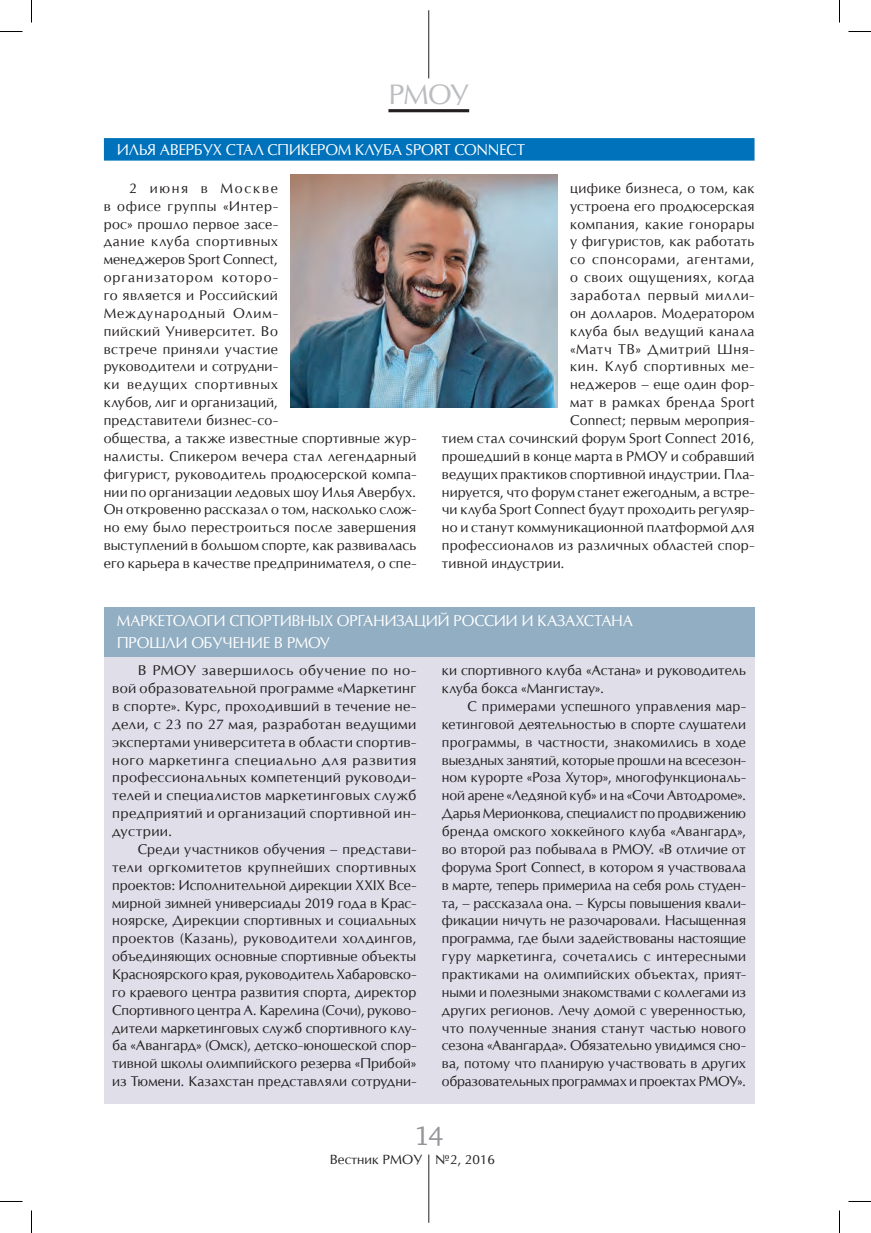
<style>
.page{position:relative;width:871px;height:1233px;background:#fff}
.page>*{position:absolute;margin:0;border:0;box-sizing:border-box;transform-origin:0 0}
._0_рубрика_полосы_ма{font:27px "Opium New C";color:#bcbdc0}
.t1{font:27px "Charter C";color:#939598}
.Paragraph_Style_1{font:15px "Opium New C";letter-spacing:-.03em;color:#fff}
._2_ТЕКСТ_черный{font:13.5px/17.9px "Opium New C";letter-spacing:.02em;color:#231f20;text-align:justify}
._2_ТЕКСТ_черный-2{font:13.5px "Opium New C";letter-spacing:.04em;color:#231f20}
._2_ТЕКСТ_черный-3{font:13.5px/17.9px "Opium New C";color:#231f20}
._2_ТЕКСТ_черный-4{font:13.5px "Opium New C";letter-spacing:.05em;color:#231f20}
._2_ТЕКСТ_черный-5{font:13.5px "Opium New C";letter-spacing:.055em;color:#231f20}
._2_ТЕКСТ_черный-6{font:13.5px "Opium New C";letter-spacing:.045em;color:#231f20}
.t2{font:12.75px "Opium New C";color:#231f20}
</style>
<div class="page">
<hr style="left:429px;top:1154px;width:1px;height:68px;background:#231f20">
<hr style="left:428px;top:10px;width:1px;height:68px;background:#231f20">
<hr style="left:388px;top:109px;width:81px;height:3px;background:#231f20">
<div style="left:104px;top:642px;width:650px;height:461px;background:#dfdee9"></div>
<div style="left:104px;top:138px;width:650px;height:23px;background:#0072bc"></div>
<div style="left:104px;top:607px;width:650px;height:49px;background:#92aec2"></div>
<img style="left:291px;top:175px;width:266px;height:232px">
<svg style="left:0;top:31px;width:22px;height:1px"></svg>
<svg style="left:848px;top:31px;width:23px;height:1px"></svg>
<svg style="left:0;top:1201px;width:22px;height:1px"></svg>
<svg style="left:848px;top:1201px;width:23px;height:1px"></svg>
<svg style="left:31px;top:0;width:1px;height:23px"></svg>
<svg style="left:31px;top:1210px;width:1px;height:22px"></svg>
<svg style="left:839px;top:0;width:1px;height:23px"></svg>
<svg style="left:839px;top:1210px;width:1px;height:22px"></svg>
<p class="_0_рубрика_полосы_ма" style="left:389px;top:78px;width:82px">РМОУ</p>
<p class="Paragraph_Style_1" style="left:117px;top:140px;width:410px">ИЛЬЯ АВЕРБУХ СТАЛ СПИКЕРОМ КЛУБА SPORT CONNECT</p>
<p class="_2_ТЕКСТ_черный" style="left:104px;top:179px;width:314px;text-align:left;text-indent:26px">2 июня в Москве<br>в офисе группы «Интер-<br>рос» прошло первое засе-<br>дание клуба спортивных<br>менеджеров Sport Connect,<br>организатором которо-<br>го является и Российский<br>Международный Олим-<br>пийский Университет. Во<br>встрече приняли участие<br>руководители и сотрудни-<br>ки ведущих спортивных<br>клубов, лиг и организаций,<br>представители бизнес-со-<br>общества, а также известные спортивные жур&shy;налисты. Спикером вечера стал легендарный фигурист, руководитель продюсерской компа&shy;нии по организации ледовых шоу Илья Авербух.<br>Он откровенно рассказал о том, насколько слож&shy;но ему было перестроиться после завершения выступлений в большом спорте, как развивалась его карьера в качестве предпринимателя, о спе-</p>
<p class="_2_ТЕКСТ_черный" style="left:570px;top:179px;width:186px">цифике бизнеса, о том, как</p>
<p class="_2_ТЕКСТ_черный" style="left:570px;top:197px;width:186px">устроена его продюсерская</p>
<p class="_2_ТЕКСТ_черный-2" style="left:570px;top:215px;width:186px">компания, какие гонорары</p>
<p class="_2_ТЕКСТ_черный" style="left:570px;top:232px;width:186px">у фигуристов, как работать</p>
<p class="_2_ТЕКСТ_черный-4" style="left:570px;top:251px;width:186px">со спонсорами, агентами,</p>
<p class="_2_ТЕКСТ_черный-2" style="left:570px;top:269px;width:186px">о своих ощущениях, когда</p>
<p class="_2_ТЕКСТ_черный-5" style="left:570px;top:287px;width:186px">заработал первый милли-</p>
<p class="_2_ТЕКСТ_черный" style="left:570px;top:304px;width:186px">он долларов. Модератором</p>
<p class="_2_ТЕКСТ_черный" style="left:570px;top:322px;width:186px">клуба был ведущий канала</p>
<p class="_2_ТЕКСТ_черный-4" style="left:570px;top:340px;width:186px">«Матч ТВ» Дмитрий Шня-</p>
<p class="_2_ТЕКСТ_черный-6" style="left:570px;top:358px;width:186px">кин. Клуб спортивных ме-</p>
<p class="_2_ТЕКСТ_черный" style="left:570px;top:375px;width:186px">неджеров – еще один фор-</p>
<p class="_2_ТЕКСТ_черный-2" style="left:570px;top:394px;width:186px">мат в рамках бренда Sport</p>
<p class="_2_ТЕКСТ_черный" style="left:570px;top:411px;width:186px">Connect; первым мероприя-</p>
<p class="_2_ТЕКСТ_черный" style="left:442px;top:429px;width:314px">тием стал сочинский форум Sport Connect 2016,</p>
<p class="_2_ТЕКСТ_черный" style="left:442px;top:447px;width:314px">прошедший в конце марта в РМОУ и собравший</p>
<p class="_2_ТЕКСТ_черный" style="left:442px;top:465px;width:314px">ведущих практиков спортивной индустрии. Пла-</p>
<p class="_2_ТЕКСТ_черный" style="left:442px;top:482px;width:314px">нируется, что форум станет ежегодным, а встре-</p>
<p class="_2_ТЕКСТ_черный" style="left:442px;top:500px;width:314px">чи клуба Sport Connect будут проходить регуляр-</p>
<p class="_2_ТЕКСТ_черный" style="left:442px;top:518px;width:314px">но и станут коммуникационной платформой для</p>
<p class="_2_ТЕКСТ_черный" style="left:442px;top:536px;width:314px">профессионалов из различных областей спор-</p>
<p class="_2_ТЕКСТ_черный" style="left:442px;top:554px;width:124px">тивной индустрии.</p>
<p class="Paragraph_Style_1" style="left:117px;top:611px;width:518px">МАРКЕТОЛОГИ СПОРТИВНЫХ ОРГАНИЗАЦИЙ РОССИИ И КАЗАХСТАНА</p>
<p class="Paragraph_Style_1" style="left:117px;top:633px;width:215px">ПРОШЛИ ОБУЧЕНИЕ В РМОУ</p>
<p class="_2_ТЕКСТ_черный" style="left:112px;top:661px;width:306px;text-indent:26px">В РМОУ завершилось обучение по но&shy;вой образовательной программе «Маркетинг в спорте». Курс, проходивший в течение не&shy;дели, с 23 по 27 мая, разработан ведущими экспертами университета в области спортив&shy;ного маркетинга специально для развития профессиональных компетенций руководи&shy;телей и специалистов маркетинговых служб предприятий и организаций спортивной ин&shy;дустрии.</p>
<p class="_2_ТЕКСТ_черный" style="left:112px;top:840px;width:306px;text-indent:26px">Среди участников обучения – представи&shy;тели оргкомитетов крупнейших спортивных проектов: Исполнительной дирекции XXIX Все&shy;мирной зимней универсиады 2019 года в Крас&shy;ноярске, Дирекции спортивных и социальных проектов (Казань), руководители холдингов, объединяющих основные спортивные объекты Красноярского края, руководитель Хабаровско&shy;го краевого центра развития спорта, директор Спортивного центра А. Карелина (Сочи), руково&shy;дители маркетинговых служб спортивного клу&shy;ба «Авангард» (Омск), детско-юношеской спор&shy;тивной школы олимпийского резерва «Прибой» из Тюмени. Казахстан представляли сотрудни-</p>
<p class="_2_ТЕКСТ_черный-3" style="left:442px;top:661px;width:306px">ки спортивного клуба «Астана» и руководитель клуба бокса «Мангистау».</p>
<p class="_2_ТЕКСТ_черный" style="left:442px;top:697px;width:306px;text-indent:26px">С примерами успешного управления мар&shy;кетинговой деятельностью в спорте слушатели программы, в частности, знакомились в ходе выездных занятий, которые прошли на всесезон&shy;ном курорте «Роза Хутор», многофункциональ&shy;ной арене «Ледяной куб» и на «Сочи Автодроме».<br>Дарья Мерионкова, специалист по продвижению бренда омского хоккейного клуба «Авангард», во второй раз побывала в РМОУ. «В отличие от форума Sport Connect, в котором я участвовала в марте, теперь примерила на себя роль студен&shy;та, – рассказала она. – Курсы повышения квали&shy;фикации ничуть не разочаровали. Насыщенная программа, где были задействованы настоящие гуру маркетинга, сочетались с интересными практиками на олимпийских объектах, прият&shy;ными и полезными знакомствами с коллегами из других регионов. Лечу домой с уверенностью, что полученные знания станут частью нового сезона «Авангарда». Обязательно увидимся сно&shy;ва, потому что планирую участвовать в других образовательных программах и проектах РМОУ».</p>
<p class="t1" style="left:415px;top:1121px;width:30px">14</p>
<p class="t2" style="left:330px;top:1151px;width:94px">Вестник РМОУ</p>
<p class="t2" style="left:435px;top:1151px;width:61px">№2, 2016</p>
</div>
